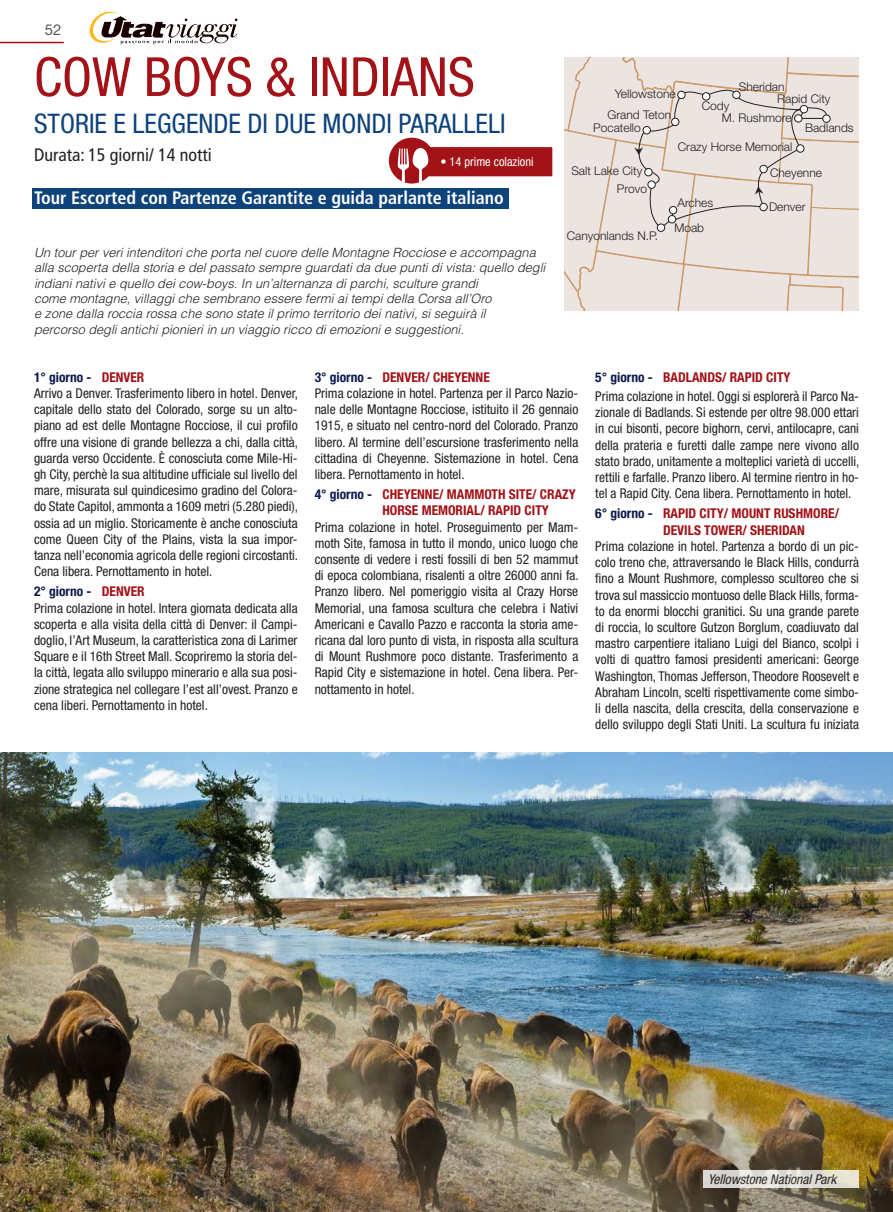
<style>
.page{position:relative;width:893px;height:1212px;background:#fff}
.page>*{position:absolute;margin:0;border:0;box-sizing:border-box;transform-origin:0 0}
.Tour_Titolo{font:condensed 54px "Helvetica Neue LT Std";color:#a21217}
.Tour_Sottotitolo{font:condensed 27px "Helvetica Neue LT Std";color:#0d427a}
.Normale{font:700 condensed 18px "Frutiger LT Std";color:#fff}
.Normale-2{font:condensed 18px "Frutiger LT Std";color:#231f20}
.t1{font:15px "Helvetica Neue LT Std";color:#57585a}
.GT_Descrizione{font:condensed 13.5px/16.2px "Helvetica Neue LT Std";color:#231f20;text-align:justify}
.TourGiorni_Descrizio{font:condensed 13.5px/16.2px "Helvetica Neue LT Std";color:#231f20;text-align:justify}
.GT_NumeroGiorno{font:700 condensed 13.5px/16.2px "Helvetica Neue LT Std";color:#a21217}
.GT_NumeroGiorno-2{font:700 condensed 13.5px "Helvetica Neue LT Std";color:#0c194b}
.t2{font:italic condensed 13.5px "Helvetica Neue LT Std";color:#231f20}
.Normale-3{font:italic 300 12.75px/15.3px "Helvetica LT Std";color:#231f20}
.t3{font:condensed 12.3px "Helvetica Neue LT Std";color:#fff}
.Normale-4{font:300 12px "Helvetica Neue LT Std";color:#231f20}
.s1{font-weight:700}
</style>
<div class="page">
<svg style="left:89px;top:11px;width:148px;height:33px"></svg>
<hr style="left:0;top:42px;width:64px;height:1px;background:#a21217">
<img style="left:0;top:753px;width:893px;height:459px">
<div style="left:32px;top:188px;width:477px;height:21px;background:#0d427a"></div>
<svg style="left:704px;top:1170px;width:155px;height:18px;background:#e0ded7"></svg>
<div style="left:412px;top:147px;width:140px;height:29px;background:#a21217"></div>
<div style="left:389px;top:138px;width:46px;height:46px;background:#a21217;border-radius:50%"></div>
<svg style="left:397px;top:148px;width:32px;height:34px"></svg>
<svg style="left:565px;top:57px;width:294px;height:253px;background:#e8dfda"></svg>
<p class="t1" style="left:45px;top:21px;width:18px">52</p>
<p class="Tour_Titolo" style="left:34px;top:46px;width:442px">COW BOYS &amp; INDIANS</p>
<p class="Tour_Sottotitolo" style="left:34px;top:107px;width:473px">STORIE E LEGGENDE DI DUE MONDI PARALLELI</p>
<p class="Normale-2" style="left:34px;top:145px;width:179px">Durata: 15 giorni/ 14 notti</p>
<p class="Normale" style="left:34px;top:188px;width:471px">Tour Escorted con Partenze Garantite e guida parlante italiano</p>
<p class="t3" style="left:440px;top:155px;width:95px"><span class="s1">•</span> 14 prime colazioni</p>
<p class="Normale-3" style="left:34px;top:245px;width:503px">Un tour per veri intenditori che porta nel cuore delle Montagne Rocciose e accompagna</p>
<p class="Normale-3" style="left:34px;top:260px;width:513px">alla scoperta della storia e del passato sempre guardati da due punti di vista: quello degli</p>
<p class="Normale-3" style="left:34px;top:276px;width:459px">indiani nativi e quello dei cow-boys. In un’alternanza di parchi, sculture grandi come montagne, villaggi che sembrano essere fermi ai tempi della Corsa all’Oro e zone dalla roccia rossa che sono state il primo territorio dei nativi, si seguirà il percorso degli antichi pionieri in un viaggio ricco di emozioni e suggestioni.</p>
<p class="Normale-4" style="left:615px;top:86px;width:63px">Yellowstone</p>
<p class="Normale-4" style="left:607px;top:107px;width:65px">Grand Teton</p>
<p class="Normale-4" style="left:593px;top:121px;width:49px">Pocatello</p>
<p class="Normale-4" style="left:739px;top:79px;width:47px">Sheridan</p>
<p class="Normale-4" style="left:777px;top:92px;width:55px">Rapid City</p>
<p class="Normale-4" style="left:722px;top:110px;width:71px">M. Rushmore</p>
<p class="Normale-4" style="left:702px;top:98px;width:29px">Cody</p>
<p class="Normale-4" style="left:805px;top:121px;width:50px">Badlands</p>
<p class="Normale-4" style="left:571px;top:164px;width:72px">Salt Lake City</p>
<p class="Normale-4" style="left:617px;top:181px;width:32px">Provo</p>
<p class="Normale-4" style="left:567px;top:229px;width:93px">Canyonlands N.P.</p>
<p class="Normale-4" style="left:678px;top:139px;width:116px">Crazy Horse Memorial</p>
<p class="Normale-4" style="left:677px;top:195px;width:37px">Arches</p>
<p class="Normale-4" style="left:674px;top:221px;width:31px">Moab</p>
<p class="Normale-4" style="left:770px;top:166px;width:54px">Cheyenne</p>
<p class="Normale-4" style="left:769px;top:200px;width:38px">Denver</p>
<p class="GT_NumeroGiorno-2" style="left:34px;top:369px;width:59px">1° giorno -</p>
<p class="GT_NumeroGiorno" style="left:102px;top:369px;width:44px">DENVER</p>
<p class="GT_Descrizione" style="left:34px;top:385px;width:266px">Arrivo a Denver. Trasferimento libero in hotel. Denver, capitale dello stato del Colorado, sorge su un alto&shy;piano ad est delle Montagne Rocciose, il cui profilo offre una visione di grande bellezza a chi, dalla città, guarda verso Occidente. È conosciuta come Mile-Hi&shy;gh City, perchè la sua altitudine ufficiale sul livello del mare, misurata sul quindicesimo gradino del Colora&shy;do State Capitol, ammonta a 1609 metri (5.280 piedi), ossia ad un miglio. Storicamente è anche conosciuta come Queen City of the Plains, vista la sua impor&shy;tanza nell’economia agricola delle regioni circostanti.<br>Cena libera. Pernottamento in hotel.</p>
<p class="GT_NumeroGiorno-2" style="left:34px;top:583px;width:59px">2° giorno -</p>
<p class="GT_NumeroGiorno" style="left:102px;top:583px;width:44px">DENVER</p>
<p class="GT_Descrizione" style="left:34px;top:600px;width:265px">Prima colazione in hotel. Intera giornata dedicata alla scoperta e alla visita della città di Denver: il Campi&shy;doglio, l’Art Museum, la caratteristica zona di Larimer Square e il 16th Street Mall. Scopriremo la storia del&shy;la città, legata allo sviluppo minerario e alla sua posi&shy;zione strategica nel collegare l’est all’ovest. Pranzo e cena liberi. Pernottamento in hotel.</p>
<p class="GT_NumeroGiorno-2" style="left:315px;top:369px;width:59px">3° giorno -</p>
<p class="GT_NumeroGiorno" style="left:382px;top:369px;width:109px">DENVER/ CHEYENNE</p>
<p class="GT_Descrizione" style="left:315px;top:385px;width:265px">Prima colazione in hotel. Partenza per il Parco Nazio&shy;nale delle Montagne Rocciose, istituito il 26 gennaio 1915, e situato nel centro-nord del Colorado. Pranzo libero. Al termine dell’escursione trasferimento nella cittadina di Cheyenne. Sistemazione in hotel. Cena libera. Pernottamento in hotel.</p>
<p class="GT_NumeroGiorno-2" style="left:315px;top:486px;width:59px">4° giorno -</p>
<p class="GT_NumeroGiorno" style="left:382px;top:486px;width:195px">CHEYENNE/ MAMMOTH SITE/ CRAZY<br>HORSE MEMORIAL/ RAPID CITY</p>
<p class="TourGiorni_Descrizio" style="left:315px;top:519px;width:266px">Prima colazione in hotel. Proseguimento per Mam&shy;moth Site, famosa in tutto il mondo, unico luogo che consente di vedere i resti fossili di ben 52 mammut di epoca colombiana, risalenti a oltre 26000 anni fa.<br>Pranzo libero. Nel pomeriggio visita al Crazy Horse Memorial, una famosa scultura che celebra i Nativi Americani e Cavallo Pazzo e racconta la storia ame&shy;ricana dal loro punto di vista, in risposta alla scultura di Mount Rushmore poco distante. Trasferimento a Rapid City e sistemazione in hotel. Cena libera. Per&shy;nottamento in hotel.</p>
<p class="GT_NumeroGiorno-2" style="left:595px;top:369px;width:59px">5° giorno -</p>
<p class="GT_NumeroGiorno" style="left:663px;top:369px;width:129px">BADLANDS/ RAPID CITY</p>
<p class="GT_Descrizione" style="left:595px;top:388px;width:266px">Prima colazione in hotel. Oggi si esplorerà il Parco Na&shy;zionale di Badlands. Si estende per oltre 98.000 ettari in cui bisonti, pecore bighorn, cervi, antilocapre, cani della prateria e furetti dalle zampe nere vivono allo stato brado, unitamente a molteplici varietà di uccelli, rettili e farfalle. Pranzo libero. Al termine rientro in ho&shy;tel a Rapid City. Cena libera. Pernottamento in hotel.</p>
<p class="GT_NumeroGiorno-2" style="left:595px;top:505px;width:59px">6° giorno -</p>
<p class="GT_NumeroGiorno" style="left:663px;top:505px;width:178px">RAPID CITY/ MOUNT RUSHMORE/<br>DEVILS TOWER/ SHERIDAN</p>
<p class="GT_Descrizione" style="left:595px;top:538px;width:265px">Prima colazione in hotel. Partenza a bordo di un pic&shy;colo treno che, attraversando le Black Hills, condurrà fino a Mount Rushmore, complesso scultoreo che si trova sul massiccio montuoso delle Black Hills, forma&shy;to da enormi blocchi granitici. Su una grande parete di roccia, lo scultore Gutzon Borglum, coadiuvato dal mastro carpentiere italiano Luigi del Bianco, scolpì i volti di quattro famosi presidenti americani: George Washington, Thomas Jefferson, Theodore Roosevelt e Abraham Lincoln, scelti rispettivamente come simbo&shy;li della nascita, della crescita, della conservazione e dello sviluppo degli Stati Uniti. La scultura fu iniziata</p>
<p class="t2" style="left:708px;top:1171px;width:130px">Yellowstone National Park</p>
</div>
